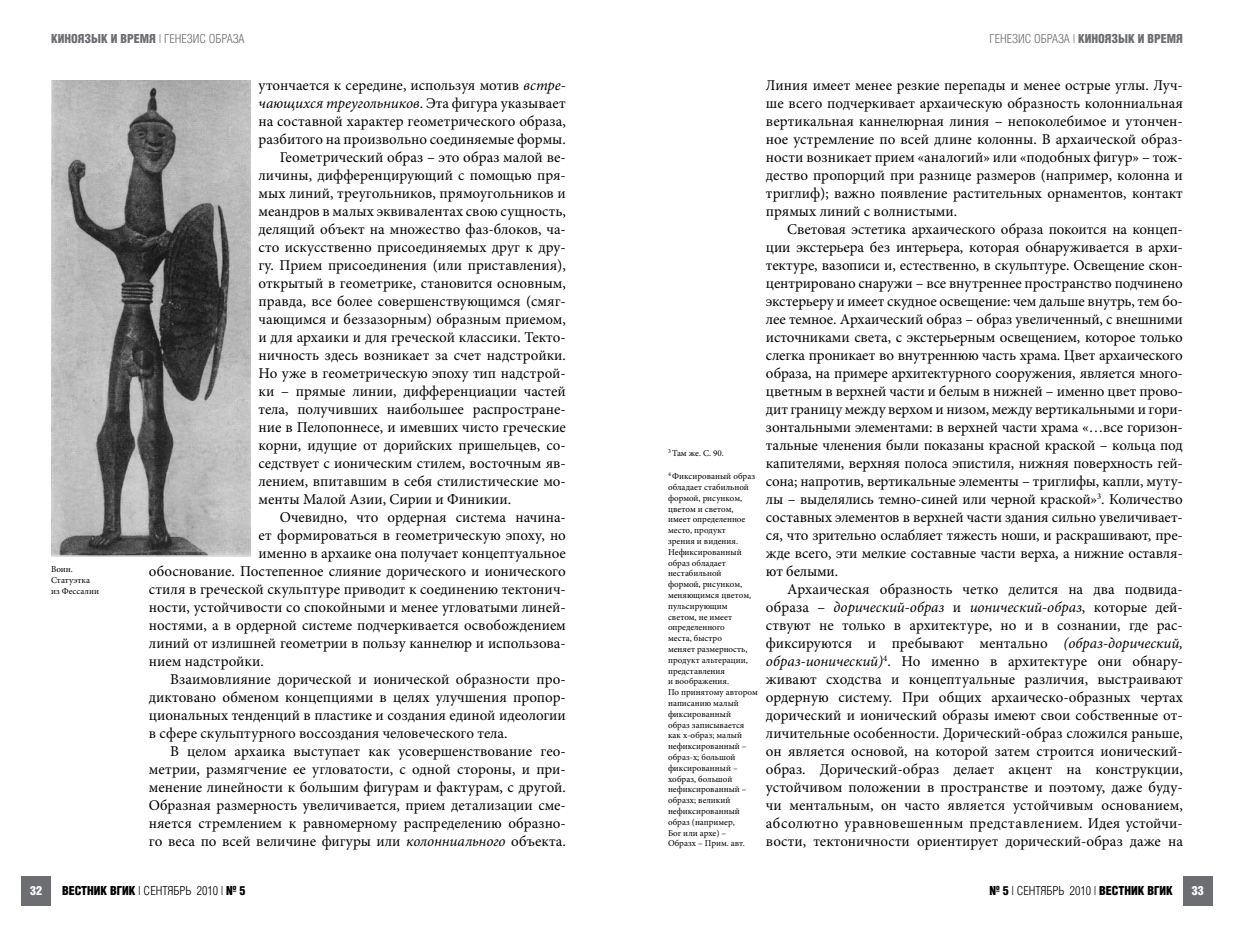
<style>
.page{position:relative;width:1234px;height:927px;background:#fff}
.page>*{position:absolute;margin:0;border:0;box-sizing:border-box;transform-origin:0 0}
.t1{font:15px/18px "Minion Pro";color:#000;text-align:justify}
.t2{font:italic 15px "Minion Pro";color:#000}
.t3{font:12px "AG Letterica Cond L";color:#000}
.t4{font:700 12px "AG Letterica Cond L";color:#6d6e71}
.t5{font:12px "AG Letterica Cond L";color:#6d6e71}
.t6{font:700 12px "AG Letterica Cond L";color:#fff}
.t7{font:9px/10.8px "Minion Pro";color:#000}
.s1{font-weight:400}
.s2{font-weight:700}
.s3{font-style:italic}
.s4{font-style:normal}
</style>
<div class="page">
<div style="left:21px;top:876px;width:30px;height:30px;background:#6d6e71"></div>
<div style="left:1182px;top:876px;width:30px;height:30px;background:#6d6e71"></div>
<img style="left:51px;top:81px;width:199px;height:475px">
<p class="t4" style="left:51px;top:31px;width:195px">КИНОЯЗЫК И ВРЕМЯ <span class="s1">| ГЕНЕЗИС ОБРАЗА</span></p>
<p class="t5" style="left:989px;top:31px;width:195px">ГЕНЕЗИС ОБРАЗА | <span class="s2">КИНОЯЗЫК И ВРЕМЯ</span></p>
<p class="t7" style="left:51px;top:564px;width:49px">Воин.<br>Статуэтка из Фессалии</p>
<p class="t1" style="left:258px;top:76px;width:309px">утончается к середине, используя мотив <span class="s3">встре-</span></p>
<p class="t2" style="left:258px;top:93px;width:309px">чающихся треугольников<span class="s4">. Эта фигура указывает</span></p>
<p class="t1" style="left:258px;top:112px;width:309px">на составной характер геометрического образа,</p>
<p class="t1" style="left:258px;top:130px;width:309px">разбитого на произвольно соединяемые формы.</p>
<p class="t1" style="left:280px;top:148px;width:287px">Геометрический образ – это образ малой ве-</p>
<p class="t1" style="left:258px;top:166px;width:309px">личины, дифференцирующий с помощью пря-</p>
<p class="t1" style="left:258px;top:184px;width:309px">мых линий, треугольников, прямоугольников и</p>
<p class="t1" style="left:258px;top:202px;width:309px">меандров в малых эквивалентах свою сущность,</p>
<p class="t1" style="left:258px;top:220px;width:309px">делящий объект на множество фаз-блоков, ча-</p>
<p class="t1" style="left:258px;top:238px;width:309px">сто искусственно присоединяемых друг к дру-</p>
<p class="t1" style="left:258px;top:256px;width:309px">гу. Прием присоединения (или приставления),</p>
<p class="t1" style="left:258px;top:274px;width:309px">открытый в геометрике, становится основным,</p>
<p class="t1" style="left:258px;top:292px;width:309px">правда, все более совершенствующимся (смяг-</p>
<p class="t1" style="left:258px;top:310px;width:309px">чающимся и беззазорным) образным приемом,</p>
<p class="t1" style="left:258px;top:328px;width:309px">и для архаики и для греческой классики. Текто-</p>
<p class="t1" style="left:258px;top:346px;width:309px">ничность здесь возникает за счет надстройки.</p>
<p class="t1" style="left:258px;top:364px;width:309px">Но уже в геометрическую эпоху тип надстрой-</p>
<p class="t1" style="left:258px;top:382px;width:309px">ки – прямые линии, дифференциации частей</p>
<p class="t1" style="left:258px;top:400px;width:309px">тела, получивших наибольшее распростране-</p>
<p class="t1" style="left:258px;top:418px;width:309px">ние в Пелопоннесе, и имевших чисто греческие</p>
<p class="t1" style="left:258px;top:436px;width:309px">корни, идущие от дорийских пришельцев, со-</p>
<p class="t1" style="left:258px;top:454px;width:309px">седствует с ионическим стилем, восточным яв-</p>
<p class="t1" style="left:258px;top:472px;width:309px">лением, впитавшим в себя стилистические мо-</p>
<p class="t1" style="left:258px;top:490px;width:254px">менты Малой Азии, Сирии и Финикии.</p>
<p class="t1" style="left:280px;top:508px;width:287px">Очевидно, что ордерная система начина-</p>
<p class="t1" style="left:258px;top:526px;width:309px">ет формироваться в геометрическую эпоху, но</p>
<p class="t1" style="left:258px;top:544px;width:309px">именно в архаике она получает концептуальное</p>
<p class="t1" style="left:149px;top:562px;width:418px">обоснование. Постепенное слияние дорического и ионического</p>
<p class="t1" style="left:149px;top:580px;width:418px">стиля в греческой скульптуре приводит к соединению тектонич-</p>
<p class="t1" style="left:149px;top:598px;width:418px">ности, устойчивости со спокойными и менее угловатыми линей-</p>
<p class="t1" style="left:149px;top:616px;width:418px">ностями, а в ордерной системе подчеркивается освобождением</p>
<p class="t1" style="left:149px;top:634px;width:418px">линий от излишней геометрии в пользу каннелюр и использова-</p>
<p class="t1" style="left:149px;top:652px;width:116px">нием надстройки.</p>
<p class="t1" style="left:170px;top:670px;width:397px">Взаимовлияние дорической и ионической образности про-</p>
<p class="t1" style="left:149px;top:688px;width:418px">диктовано обменом концепциями в целях улучшения пропор-</p>
<p class="t1" style="left:149px;top:706px;width:418px">циональных тенденций в пластике и создания единой идеологии</p>
<p class="t1" style="left:149px;top:724px;width:360px">в сфере скульптурного воссоздания человеческого тела.</p>
<p class="t1" style="left:170px;top:742px;width:397px">В целом архаика выступает как усовершенствование гео-</p>
<p class="t1" style="left:149px;top:760px;width:418px">метрии, размягчение ее угловатости, с одной стороны, и при-</p>
<p class="t1" style="left:149px;top:778px;width:418px">менение линейности к большим фигурам и фактурам, с другой.</p>
<p class="t1" style="left:149px;top:796px;width:418px">Образная размерность увеличивается, прием детализации сме-</p>
<p class="t1" style="left:149px;top:814px;width:418px">няется стремлением к равномерному распределению образно-</p>
<p class="t1" style="left:149px;top:832px;width:418px">го веса по всей величине фигуры или <span class="s3">колонниального</span> объекта.</p>
<p class="t7" style="left:668px;top:448px;width:57px"><sup>3</sup> Там же. С. 90.</p>
<p class="t7" style="left:668px;top:471px;width:91px"><sup>4</sup> Фиксированый образ обладает стабильной формой, рисунком, цветом и светом, имеет определенное место, продукт<br>зрения и видения.<br>Нефиксированный образ обладает нестабильной<br>формой, рисунком, меняющимся цветом, пульсирующим светом, не имеет определенного<br>места, быстро<br>меняет размерность, продукт альтерации, представления<br>и воображения.<br>По принятому автором написанию малый фиксированный<br>образ записывается как x-образ; малый нефиксированный – образ-х; большой фиксированный – хобраз, большой нефиксированный – образх; великий нефиксированный образ (например,<br>Бог или архе) –<br>Образх – Прим. авт.</p>
<p class="t1" style="left:765px;top:76px;width:418px">Линия имеет менее резкие перепады и менее острые углы. Луч&shy;ше всего подчеркивает архаическую образность колонниальная вертикальная каннелюрная линия – непоколебимое и утончен&shy;ное устремление по всей длине колонны. В архаической образ&shy;ности возникает прием «аналогий» или «подобных фигур» – тож&shy;дество пропорций при разнице размеров (например, колонна и триглиф); важно появление растительных орнаментов, контакт прямых линий с волнистыми.</p>
<p class="t1" style="left:765px;top:220px;width:418px;text-indent:21px">Световая эстетика архаического образа покоится на концеп&shy;ции экстерьера без интерьера, которая обнаруживается в архи&shy;тектуре, вазописи и, естественно, в скульптуре. Освещение скон&shy;центрировано снаружи – все внутреннее пространство подчинено экстерьеру и имеет скудное освещение: чем дальше внутрь, тем бо&shy;лее темное. Архаический образ – образ увеличенный, с внешними источниками света, с экстерьерным освещением, которое только слегка проникает во внутреннюю часть храма. Цвет архаического образа, на примере архитектурного сооружения, является много&shy;цветным в верхней части и белым в нижней – именно цвет прово&shy;дит границу между верхом и низом, между вертикальными и гори&shy;зонтальными элементами: в верхней части храма «…все горизон&shy;тальные членения были показаны красной краской – кольца под капителями, верхняя полоса эпистиля, нижняя поверхность гей&shy;сона; напротив, вертикальные элементы – триглифы, капли, муту&shy;лы – выделялись темно-синей или черной краской»<sup>3</sup>. Количество составных элементов в верхней части здания сильно увеличивает&shy;ся, что зрительно ослабляет тяжесть ноши, и раскрашивают, пре&shy;жде всего, эти мелкие составные части верха, а нижние оставля&shy;ют белыми.</p>
<p class="t1" style="left:765px;top:580px;width:418px;text-indent:21px">Архаическая образность четко делится на два подвида&shy;образа – <span class="s3">дорический-образ</span> и <span class="s3">ионический-образ</span>, которые дей&shy;ствуют не только в архитектуре, но и в сознании, где рас&shy;фиксируются и пребывают ментально <span class="s3">(образ-дорический, образ-ионический)</span><sup>4</sup>. Но именно в архитектуре они обнару&shy;живают сходства и концептуальные различия, выстраивают ордерную систему. При общих архаическо-образных чертах дорический и ионический образы имеют свои собственные от&shy;личительные особенности. Дорический-образ сложился раньше, он является основой, на которой затем строится ионический&shy;образ. Дорический-образ делает акцент на конструкции, устойчивом положении в пространстве и поэтому, даже буду&shy;чи ментальным, он часто является устойчивым основанием, абсолютно уравновешенным представлением. Идея устойчи&shy;вости, тектоничности ориентирует дорический-образ даже на</p>
<p class="t6" style="left:30px;top:883px;width:13px">32</p>
<p class="t3" style="left:62px;top:884px;width:185px"><span class="s2">ВЕСТНИК ВГИК</span> | СЕНТЯБРЬ 2010 | <span class="s2">№ 5</span></p>
<p class="t3" style="left:989px;top:884px;width:185px"><span class="s2">№ 5</span> | СЕНТЯБРЬ 2010 | <span class="s2">ВЕСТНИК ВГИК</span></p>
<p class="t6" style="left:1191px;top:883px;width:13px">33</p>
</div>
